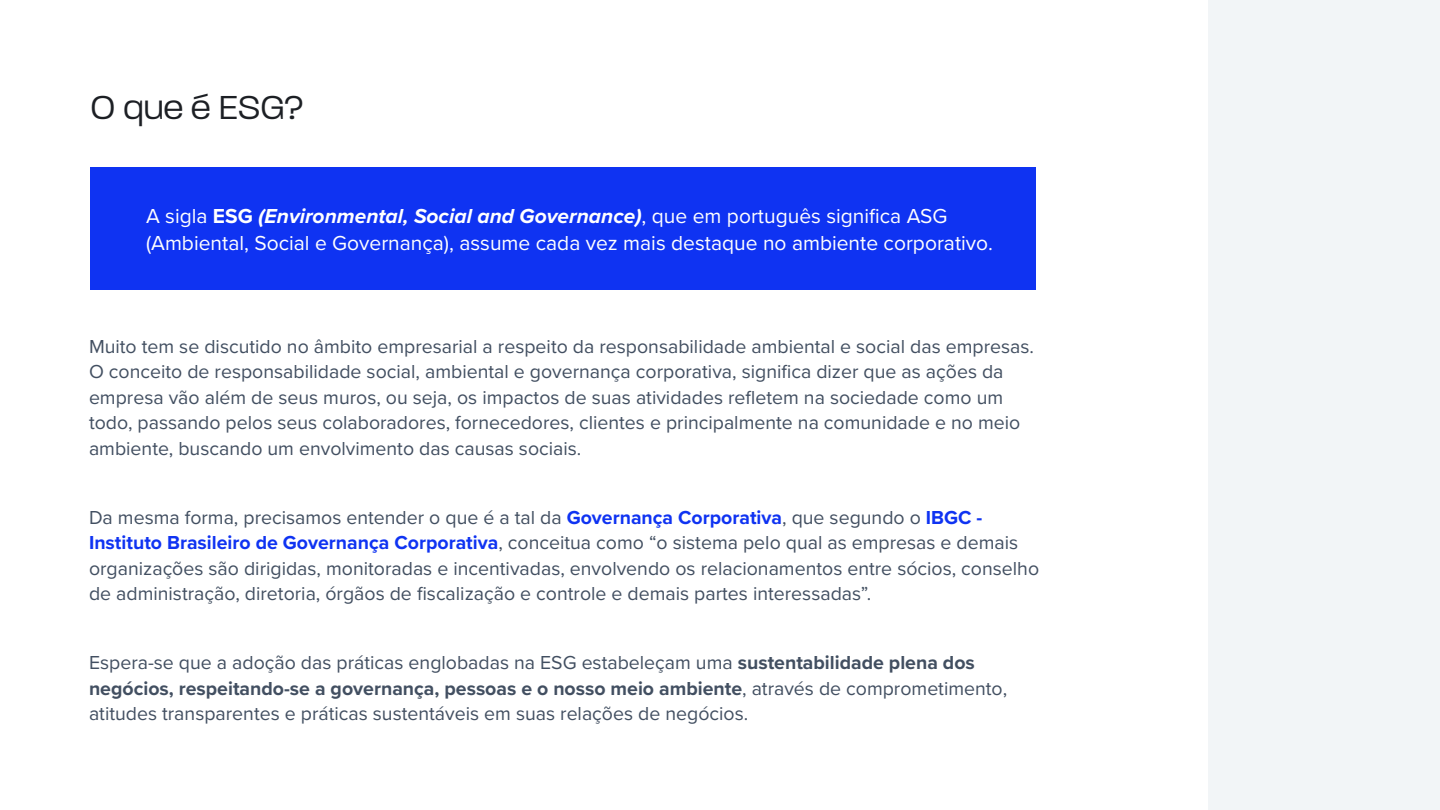
<style>
.page{position:relative;width:1440px;height:810px;background:#fff}
.page>*{position:absolute;margin:0;border:0;box-sizing:border-box;transform-origin:0 0}
.t1{font:300 36px "Paralucent";color:#1c1f24}
.t2{font:21px/27px "Proxima Nova";color:#fff}
.t3{font:19.5px/25.5px "Proxima Nova";color:#424f61}
.s1{font-weight:700}
.s2{font-weight:700;font-style:italic}
.s3{font-weight:700;color:#0f33f2}
</style>
<div class="page">
<div style="left:1208px;top:0;width:232px;height:810px;background:#f2f5f7"></div>
<div style="left:90px;top:167px;width:946px;height:123px;background:#0f33f2"></div>
<h1 class="t1" style="left:91px;top:86px;width:215px">O que é ESG?</h1>
<p class="t2" style="left:146px;top:202px;width:848px">A sigla <span class="s1">ESG</span> <span class="s2">(Environmental, Social and Governance)</span>, que em português significa ASG (Ambiental, Social e Governança), assume cada vez mais destaque no ambiente corporativo.</p>
<p class="t3" style="left:89px;top:332px;width:947px">Muito tem se discutido no âmbito empresarial a respeito da responsabilidade ambiental e social das empresas.<br>O conceito de responsabilidade social, ambiental e governança corporativa, significa dizer que as ações da empresa vão além de seus muros, ou seja, os impactos de suas atividades refletem na sociedade como um todo, passando pelos seus colaboradores, fornecedores, clientes e principalmente na comunidade e no meio ambiente, buscando um envolvimento das causas sociais.</p>
<p class="t3" style="left:89px;top:503px;width:952px">Da mesma forma, precisamos entender o que é a tal da <span class="s3">Governança Corporativa</span>, que segundo o <span class="s3">IBGC - Instituto Brasileiro de Governança Corporativa</span>, conceitua como “o sistema pelo qual as empresas e demais organizações são dirigidas, monitoradas e incentivadas, envolvendo os relacionamentos entre sócios, conselho de administração, diretoria, órgãos de fiscalização e controle e demais partes interessadas”.</p>
<p class="t3" style="left:89px;top:649px;width:920px">Espera-se que a adoção das práticas englobadas na ESG estabeleçam uma <span class="s1">sustentabilidade plena dos negócios, respeitando-se a governança, pessoas e o nosso meio ambiente</span>, através de comprometimento, atitudes transparentes e práticas sustentáveis em suas relações de negócios.</p>
</div>
